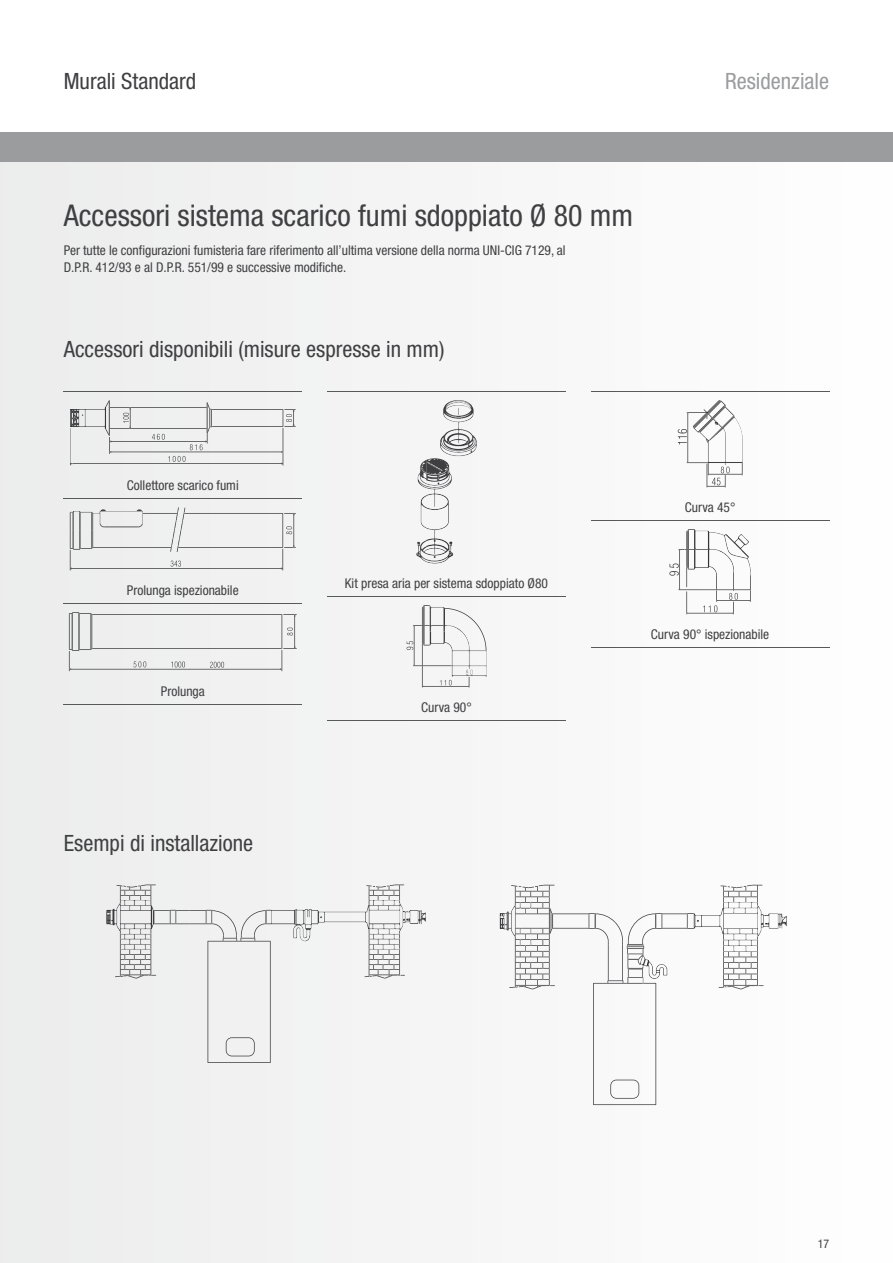
<style>
.page{position:relative;width:893px;height:1263px;background:#f5f5f6}
.page>*{position:absolute;margin:0;border:0;box-sizing:border-box;transform-origin:0 0}
.t1{font:condensed 30px "Helvetica Neue LT Std";color:#404042}
.t2{font:condensed 22.5px "Helvetica Neue LT Std";color:#404042}
.t3{font:condensed 22.5px "Helvetica Neue LT Std";color:#9b9c9e}
.t4{font:condensed 13.5px/17px "Helvetica Neue LT Std";color:#404042}
.t5{font:condensed 12px "Helvetica Neue LT Std";color:#404042}
</style>
<div class="page">
<div style="left:0;top:0;width:893px;height:132px;background:#fff"></div>
<div style="left:0;top:132px;width:893px;height:30px;background:#9b9c9e"></div>
<hr style="left:64px;top:391px;width:238px;height:1px;background:#58595b">
<hr style="left:64px;top:498px;width:238px;height:1px;background:#58595b">
<hr style="left:64px;top:603px;width:238px;height:1px;background:#58595b">
<hr style="left:64px;top:704px;width:238px;height:1px;background:#58595b">
<svg style="left:70px;top:400px;width:226px;height:66px"></svg>
<svg style="left:70px;top:507px;width:226px;height:63px"></svg>
<svg style="left:69px;top:612px;width:228px;height:59px"></svg>
<hr style="left:327px;top:391px;width:239px;height:1px;background:#58595b">
<hr style="left:327px;top:596px;width:239px;height:1px;background:#58595b">
<hr style="left:327px;top:720px;width:239px;height:1px;background:#58595b">
<svg style="left:406px;top:605px;width:65px;height:82px"></svg>
<hr style="left:591px;top:391px;width:238px;height:1px;background:#58595b">
<hr style="left:591px;top:520px;width:238px;height:1px;background:#58595b">
<hr style="left:591px;top:647px;width:238px;height:1px;background:#58595b">
<svg style="left:678px;top:400px;width:65px;height:87px"></svg>
<svg style="left:669px;top:529px;width:82px;height:85px"></svg>
<svg style="left:106px;top:910px;width:1px;height:14px"></svg>
<svg style="left:366px;top:884px;width:38px;height:16px"></svg>
<svg style="left:364px;top:949px;width:41px;height:30px"></svg>
<svg style="left:115px;top:884px;width:156px;height:179px"></svg>
<svg style="left:720px;top:885px;width:42px;height:17px"></svg>
<svg style="left:719px;top:952px;width:45px;height:37px"></svg>
<svg style="left:509px;top:885px;width:185px;height:220px"></svg>
<img style="left:640px;top:954px;width:27px;height:30px">
<img style="left:107px;top:900px;width:47px;height:49px">
<img style="left:271px;top:900px;width:149px;height:49px">
<img style="left:500px;top:902px;width:31px;height:34px">
<img style="left:694px;top:902px;width:93px;height:50px">
<img style="left:430px;top:631px;width:39px;height:19px">
<img style="left:440px;top:400px;width:36px;height:56px">
<img style="left:418px;top:460px;width:8px;height:28px">
<img style="left:694px;top:530px;width:23px;height:45px">
<img style="left:70px;top:509px;width:71px;height:15px">
<img style="left:70px;top:407px;width:36px;height:22px">
<img style="left:693px;top:417px;width:50px;height:46px">
<h2 class="t2" style="left:64px;top:68px;width:134px">Murali Standard</h2>
<h2 class="t3" style="left:725px;top:68px;width:106px">Residenziale</h2>
<h1 class="t1" style="left:64px;top:198px;width:571px">Accessori sistema scarico fumi sdoppiato Ø 80 mm</h1>
<p class="t4" style="left:64px;top:242px;width:503px">Per tutte le configurazioni fumisteria fare riferimento all’ultima versione della norma UNI-CIG 7129, al<br>D.P.R. 412/93 e al D.P.R. 551/99 e successive modifiche.</p>
<h2 class="t2" style="left:64px;top:336px;width:382px">Accessori disponibili (misure espresse in mm)</h2>
<p class="t4" style="left:127px;top:477px;width:113px">Collettore scarico fumi</p>
<p class="t4" style="left:127px;top:582px;width:113px">Prolunga ispezionabile</p>
<p class="t4" style="left:161px;top:683px;width:45px">Prolunga</p>
<h2 class="t2" style="left:64px;top:829px;width:191px">Esempi di installazione</h2>
<p class="t4" style="left:345px;top:575px;width:205px">Kit presa aria per sistema sdoppiato Ø80</p>
<p class="t4" style="left:421px;top:699px;width:52px">Curva 90°</p>
<p class="t4" style="left:685px;top:499px;width:52px">Curva 45°</p>
<p class="t4" style="left:651px;top:626px;width:120px">Curva 90° ispezionabile</p>
<p class="t5" style="left:818px;top:1237px;width:13px">17</p>
</div>
